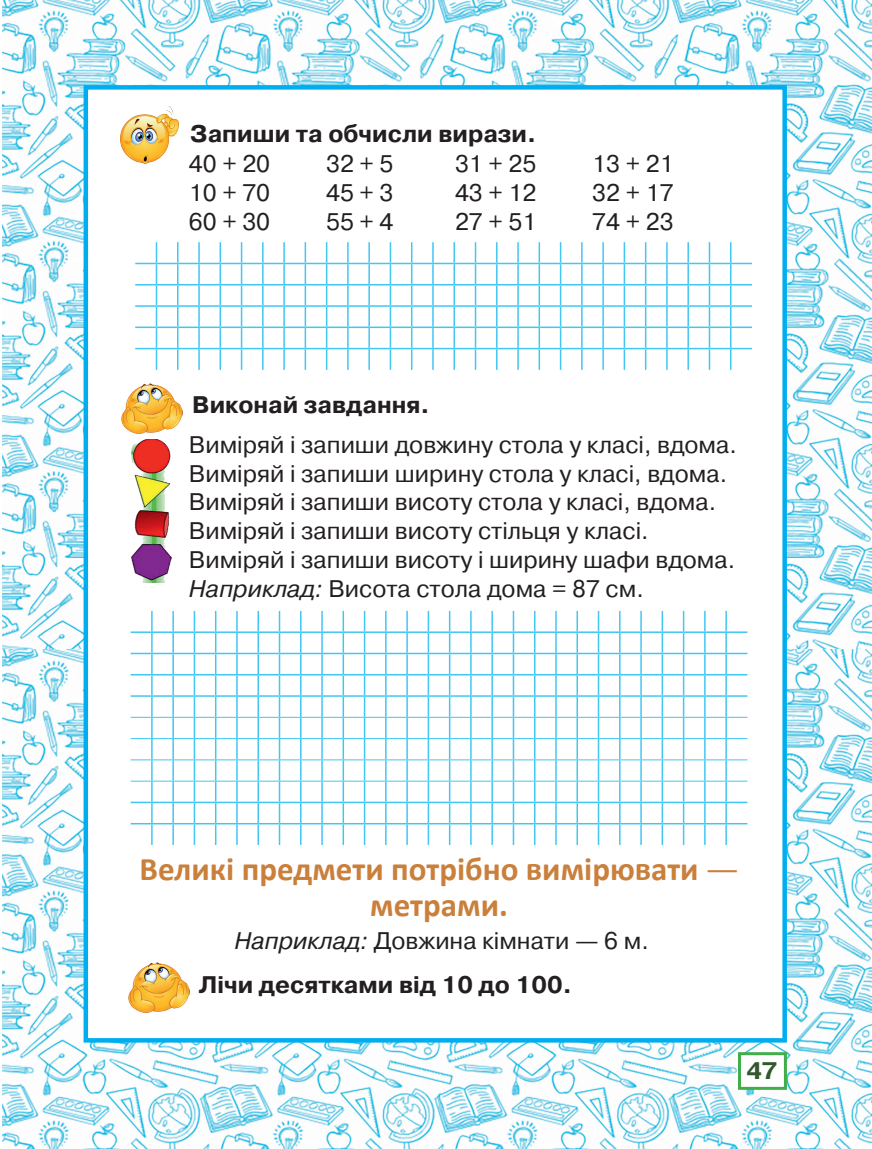
<style>
.page{position:relative;width:872px;height:1149px;background:#fff}
.page>*{position:absolute;margin:0;border:0;box-sizing:border-box;transform-origin:0 0}
.t1{font:700 33px/36px "Calibri";color:#ca7f3b;text-align:center}
.t2{font:24px/28.8px "Pragmatica C";color:#231f20}
.t3{font:700 24px "Pragmatica C";color:#231f20}
.t4{font:700 24px "Pragmatica C";color:#33572d}
.s1{font-style:italic}
.s2{font-family:"Pragmatica C";font-weight:400}
</style>
<div class="page">
<img style="left:2px;top:0;width:870px;height:1148px">
<div style="left:738px;top:1051px;width:49px;height:38px;background:#fff;border:3px solid #40ae49"></div>
<div style="left:84px;top:85px;width:703px;height:957px;background:#fff;border:4px solid #00aeef"></div>
<img style="left:121px;top:383px;width:62px;height:51px">
<img style="left:128px;top:962px;width:61px;height:51px">
<img style="left:131px;top:439px;width:41px;height:143px">
<svg style="left:131px;top:610px;width:616px;height:234px"></svg>
<hr style="left:131px;top:801px;width:21px;height:2px;background:#40c7f4">
<hr style="left:152px;top:801px;width:21px;height:2px;background:#40c7f4">
<hr style="left:173px;top:801px;width:21px;height:2px;background:#40c7f4">
<hr style="left:194px;top:801px;width:22px;height:2px;background:#40c7f4">
<hr style="left:216px;top:801px;width:21px;height:2px;background:#40c7f4">
<hr style="left:237px;top:801px;width:21px;height:2px;background:#40c7f4">
<hr style="left:258px;top:801px;width:21px;height:2px;background:#40c7f4">
<hr style="left:279px;top:801px;width:22px;height:2px;background:#40c7f4">
<hr style="left:301px;top:801px;width:21px;height:2px;background:#40c7f4">
<hr style="left:322px;top:801px;width:21px;height:2px;background:#40c7f4">
<hr style="left:343px;top:801px;width:21px;height:2px;background:#40c7f4">
<hr style="left:364px;top:801px;width:22px;height:2px;background:#40c7f4">
<hr style="left:386px;top:801px;width:21px;height:2px;background:#40c7f4">
<hr style="left:407px;top:801px;width:21px;height:2px;background:#40c7f4">
<hr style="left:428px;top:801px;width:21px;height:2px;background:#40c7f4">
<hr style="left:449px;top:801px;width:22px;height:2px;background:#40c7f4">
<hr style="left:471px;top:801px;width:21px;height:2px;background:#40c7f4">
<hr style="left:492px;top:801px;width:21px;height:2px;background:#40c7f4">
<hr style="left:513px;top:801px;width:22px;height:2px;background:#40c7f4">
<hr style="left:535px;top:801px;width:21px;height:2px;background:#40c7f4">
<hr style="left:556px;top:801px;width:21px;height:2px;background:#40c7f4">
<hr style="left:577px;top:801px;width:21px;height:2px;background:#40c7f4">
<hr style="left:598px;top:801px;width:22px;height:2px;background:#40c7f4">
<hr style="left:620px;top:801px;width:21px;height:2px;background:#40c7f4">
<hr style="left:641px;top:801px;width:21px;height:2px;background:#40c7f4">
<hr style="left:662px;top:801px;width:21px;height:2px;background:#40c7f4">
<hr style="left:683px;top:801px;width:22px;height:2px;background:#40c7f4">
<hr style="left:705px;top:801px;width:21px;height:2px;background:#40c7f4">
<hr style="left:726px;top:801px;width:21px;height:2px;background:#40c7f4">
<hr style="left:131px;top:822px;width:21px;height:2px;background:#40c7f4">
<hr style="left:152px;top:822px;width:21px;height:2px;background:#40c7f4">
<hr style="left:173px;top:822px;width:21px;height:2px;background:#40c7f4">
<hr style="left:194px;top:822px;width:22px;height:2px;background:#40c7f4">
<hr style="left:216px;top:822px;width:21px;height:2px;background:#40c7f4">
<hr style="left:237px;top:822px;width:21px;height:2px;background:#40c7f4">
<hr style="left:258px;top:822px;width:21px;height:2px;background:#40c7f4">
<hr style="left:279px;top:822px;width:22px;height:2px;background:#40c7f4">
<hr style="left:301px;top:822px;width:21px;height:2px;background:#40c7f4">
<hr style="left:322px;top:822px;width:21px;height:2px;background:#40c7f4">
<hr style="left:343px;top:822px;width:21px;height:2px;background:#40c7f4">
<hr style="left:364px;top:822px;width:22px;height:2px;background:#40c7f4">
<hr style="left:386px;top:822px;width:21px;height:2px;background:#40c7f4">
<hr style="left:407px;top:822px;width:21px;height:2px;background:#40c7f4">
<hr style="left:428px;top:822px;width:21px;height:2px;background:#40c7f4">
<hr style="left:449px;top:822px;width:22px;height:2px;background:#40c7f4">
<hr style="left:471px;top:822px;width:21px;height:2px;background:#40c7f4">
<hr style="left:492px;top:822px;width:21px;height:2px;background:#40c7f4">
<hr style="left:513px;top:822px;width:22px;height:2px;background:#40c7f4">
<hr style="left:535px;top:822px;width:21px;height:2px;background:#40c7f4">
<hr style="left:556px;top:822px;width:21px;height:2px;background:#40c7f4">
<hr style="left:577px;top:822px;width:21px;height:2px;background:#40c7f4">
<hr style="left:598px;top:822px;width:22px;height:2px;background:#40c7f4">
<hr style="left:620px;top:822px;width:21px;height:2px;background:#40c7f4">
<hr style="left:641px;top:822px;width:21px;height:2px;background:#40c7f4">
<hr style="left:662px;top:822px;width:21px;height:2px;background:#40c7f4">
<hr style="left:683px;top:822px;width:22px;height:2px;background:#40c7f4">
<hr style="left:705px;top:822px;width:21px;height:2px;background:#40c7f4">
<hr style="left:726px;top:822px;width:21px;height:2px;background:#40c7f4">
<img style="left:121px;top:107px;width:57px;height:56px">
<svg style="left:135px;top:242px;width:617px;height:128px"></svg>
<p class="t3" style="left:190px;top:120px;width:348px">Запиши та обчисли вирази.</p>
<p class="t2" style="left:189px;top:150px;width:83px">40 + 20</p>
<p class="t2" style="left:326px;top:150px;width:69px">32 + 5</p>
<p class="t2" style="left:455px;top:150px;width:83px">31 + 25</p>
<p class="t2" style="left:592px;top:150px;width:83px">13 + 21</p>
<p class="t2" style="left:189px;top:179px;width:83px">10 + 70</p>
<p class="t2" style="left:326px;top:179px;width:69px">45 + 3</p>
<p class="t2" style="left:455px;top:179px;width:83px">43 + 12</p>
<p class="t2" style="left:592px;top:179px;width:83px">32 + 17</p>
<p class="t2" style="left:189px;top:207px;width:83px">60 + 30</p>
<p class="t2" style="left:326px;top:207px;width:69px">55 + 4</p>
<p class="t2" style="left:455px;top:207px;width:83px">27 + 51</p>
<p class="t2" style="left:592px;top:207px;width:83px">74 + 23</p>
<p class="t3" style="left:192px;top:392px;width:239px">Виконай завдання.</p>
<p class="t2" style="left:189px;top:430px;width:549px">Виміряй і запиши довжину стола у класі, вдома.<br>Виміряй і запиши ширину стола у класі, вдома.<br>Виміряй і запиши висоту стола у класі, вдома.<br>Виміряй і запиши висоту стільця у класі.<br>Виміряй і запиши висоту і ширину шафи вдома.<br><span class="s1">Наприклад:</span> Висота стола дома = 87 см.</p>
<h1 class="t1" style="left:139px;top:850px;width:600px">Великі предмети потрібно вимірювати <span class="s2">— </span>метрами.</h1>
<p class="t2" style="left:234px;top:926px;width:416px"><span class="s1">Наприклад:</span> Довжина кімнати — 6 м.</p>
<p class="t3" style="left:199px;top:971px;width:375px">Лічи десятками від 10 до 100.</p>
<p class="t4" style="left:746px;top:1057px;width:32px">47</p>
</div>
